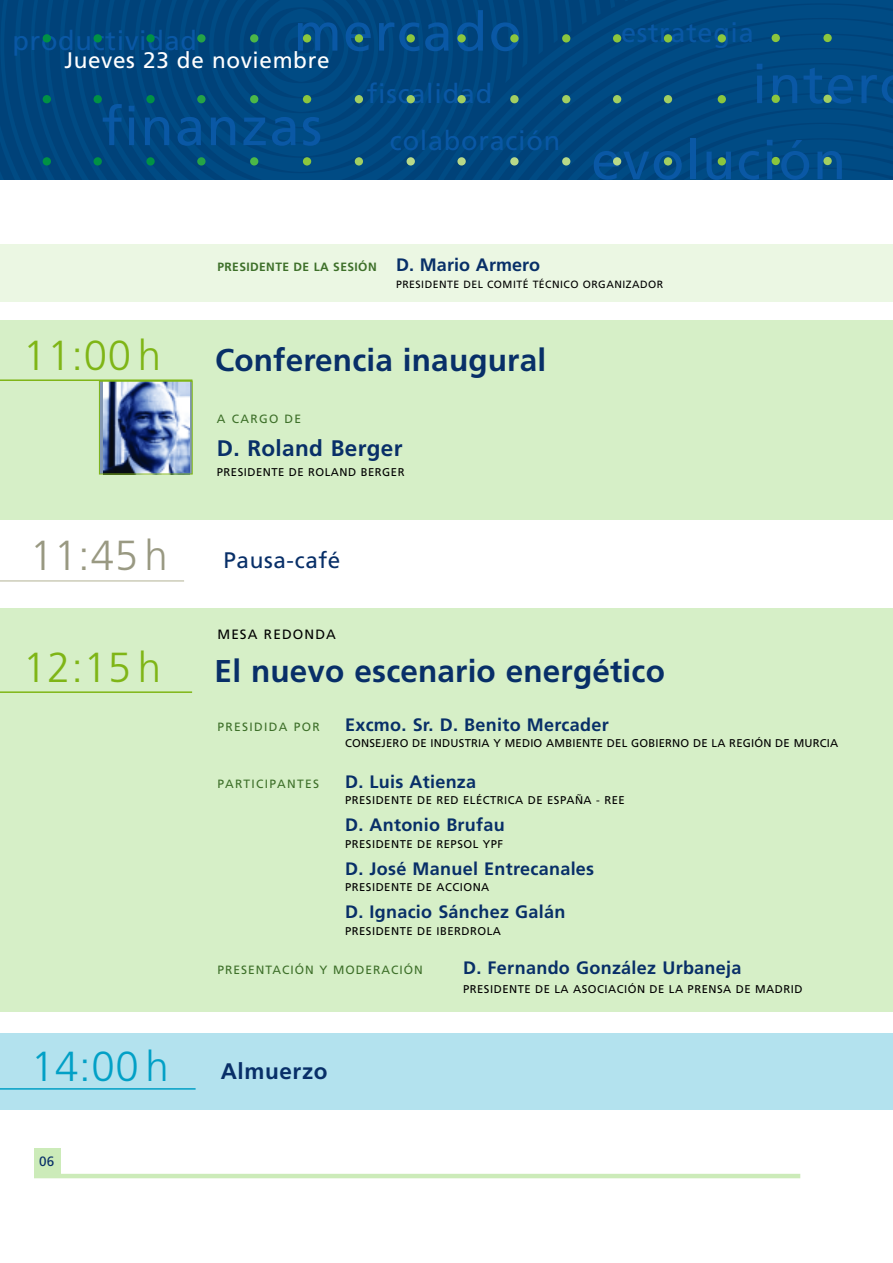
<style>
.page{position:relative;width:893px;height:1263px;background:#fff}
.page>*{position:absolute;margin:0;border:0;box-sizing:border-box;transform-origin:0 0}
.t1{font:54px/76.1px "Frutiger";letter-spacing:.03em;color:#0a58a5}
.t2{font:300 42px "Frutiger";letter-spacing:.015em;color:#7fb516}
.t3{font:300 42px "Frutiger";color:#999982}
.t4{font:700 31.5px "Frutiger";letter-spacing:.005em;color:#082f68}
.t5{font:27px "Frutiger";letter-spacing:.03em;color:#0a58a5}
.t6{font:700 22.5px "Frutiger";letter-spacing:.015em;color:#082f68}
.t7{font:22.5px "Frutiger";letter-spacing:.03em;color:#fff}
.t8{font:22.5px "Frutiger";letter-spacing:.03em;color:#082f68}
.t9{font:700 18px "Frutiger";letter-spacing:.015em;color:#082f68}
.t10{font:13.5px "Frutiger";letter-spacing:.085em;color:#000}
.t11{font:13.5px "Frutiger";color:#082f68}
.t12{font:12px "Frutiger";letter-spacing:.11em;color:#3e702a}
.t13{font:700 12px "Frutiger";letter-spacing:.035em;color:#3e702a}
.t14{font:12px "Frutiger";letter-spacing:.085em;color:#3e702a}
.t15{font:11.25px "Frutiger";letter-spacing:.045em;color:#000}
.t16{font:11.25px "Frutiger";letter-spacing:.015em;color:#000}
.t17{font:10.5px "Frutiger";letter-spacing:.045em;color:#000}
.s1{font-size:18px;color:#082f68}
.s2{font-weight:300;font-size:42px;color:#02a0c6}
</style>
<div class="page">
<hr style="left:892px;top:911px;width:1px;height:199px;background:#b3e2ee">
<div style="left:0;top:1033px;width:893px;height:77px;background:#b3e2ee"></div>
<svg style="left:0;top:0;width:172px;height:179px;background:#00447c"></svg>
<div style="left:172px;top:0;width:207px;height:179px;background:#004880"></div>
<svg style="left:379px;top:0;width:514px;height:179px;background:#00477f"></svg>
<div style="left:0;top:609px;width:893px;height:403px;background:#d6efc7"></div>
<hr style="left:0;top:691px;width:192px;height:2px;background:#7fb516">
<div style="left:0;top:320px;width:893px;height:200px;background:#d6efc7"></div>
<hr style="left:0;top:379px;width:192px;height:2px;background:#7fb516">
<div style="left:99px;top:381px;width:93px;height:93px;background:#8397b3"></div>
<img style="left:103px;top:383px;width:87px;height:89px">
<div style="left:99px;top:381px;width:94px;height:93px;border:1px solid #7fb516"></div>
<hr style="left:0;top:1088px;width:196px;height:2px;background:#02a0c6">
<hr style="left:0;top:580px;width:184px;height:2px;background:#ccccb8">
<div style="left:718px;top:34px;width:8px;height:9px;background:#8bc63e;border-radius:50%"></div>
<div style="left:718px;top:95px;width:8px;height:8px;background:#8bc63e;border-radius:50%"></div>
<div style="left:718px;top:157px;width:8px;height:9px;background:#8bc63e;border-radius:50%"></div>
<div style="left:664px;top:34px;width:8px;height:9px;background:#8bc63e;border-radius:50%"></div>
<div style="left:664px;top:95px;width:8px;height:8px;background:#a2cf62;border-radius:50%"></div>
<div style="left:664px;top:157px;width:8px;height:9px;background:#a2cf62;border-radius:50%"></div>
<div style="left:613px;top:34px;width:8px;height:9px;background:#8bc63e;border-radius:50%"></div>
<div style="left:613px;top:95px;width:8px;height:8px;background:#a2cf62;border-radius:50%"></div>
<div style="left:613px;top:157px;width:8px;height:9px;background:#b8d989;border-radius:50%"></div>
<div style="left:562px;top:34px;width:8px;height:9px;background:#8bc63e;border-radius:50%"></div>
<div style="left:562px;top:95px;width:8px;height:8px;background:#a2cf62;border-radius:50%"></div>
<div style="left:562px;top:157px;width:8px;height:9px;background:#b8d989;border-radius:50%"></div>
<div style="left:510px;top:34px;width:9px;height:9px;background:#8bc63e;border-radius:50%"></div>
<div style="left:510px;top:95px;width:9px;height:8px;background:#a2cf62;border-radius:50%"></div>
<div style="left:510px;top:157px;width:9px;height:9px;background:#b8d989;border-radius:50%"></div>
<div style="left:457px;top:34px;width:9px;height:9px;background:#8bc63e;border-radius:50%"></div>
<div style="left:457px;top:95px;width:9px;height:8px;background:#a2cf62;border-radius:50%"></div>
<div style="left:457px;top:157px;width:9px;height:9px;background:#b8d989;border-radius:50%"></div>
<div style="left:407px;top:34px;width:8px;height:9px;background:#8bc63e;border-radius:50%"></div>
<div style="left:407px;top:95px;width:8px;height:8px;background:#a2cf62;border-radius:50%"></div>
<div style="left:407px;top:157px;width:8px;height:9px;background:#b8d989;border-radius:50%"></div>
<div style="left:355px;top:34px;width:8px;height:9px;background:#8bc63e;border-radius:50%"></div>
<div style="left:355px;top:95px;width:8px;height:8px;background:#a2cf62;border-radius:50%"></div>
<div style="left:355px;top:157px;width:8px;height:9px;background:#a2cf62;border-radius:50%"></div>
<div style="left:303px;top:34px;width:8px;height:9px;background:#8bc63e;border-radius:50%"></div>
<div style="left:303px;top:95px;width:8px;height:8px;background:#8bc63e;border-radius:50%"></div>
<div style="left:303px;top:157px;width:8px;height:9px;background:#8bc63e;border-radius:50%"></div>
<div style="left:250px;top:34px;width:8px;height:9px;background:#4cb848;border-radius:50%"></div>
<div style="left:250px;top:95px;width:8px;height:8px;background:#4cb848;border-radius:50%"></div>
<div style="left:250px;top:157px;width:8px;height:9px;background:#4cb848;border-radius:50%"></div>
<div style="left:197px;top:34px;width:9px;height:9px;background:#25a346;border-radius:50%"></div>
<div style="left:197px;top:95px;width:9px;height:8px;background:#25a346;border-radius:50%"></div>
<div style="left:197px;top:157px;width:9px;height:9px;background:#25a346;border-radius:50%"></div>
<div style="left:146px;top:34px;width:9px;height:9px;background:#009145;border-radius:50%"></div>
<div style="left:146px;top:95px;width:9px;height:8px;background:#009145;border-radius:50%"></div>
<div style="left:146px;top:157px;width:9px;height:9px;background:#009145;border-radius:50%"></div>
<div style="left:94px;top:34px;width:8px;height:9px;background:#009145;border-radius:50%"></div>
<div style="left:94px;top:95px;width:8px;height:8px;background:#009145;border-radius:50%"></div>
<div style="left:94px;top:157px;width:8px;height:9px;background:#009145;border-radius:50%"></div>
<div style="left:43px;top:34px;width:8px;height:9px;background:#009145;border-radius:50%"></div>
<div style="left:43px;top:95px;width:8px;height:8px;background:#009145;border-radius:50%"></div>
<div style="left:43px;top:157px;width:8px;height:9px;background:#009145;border-radius:50%"></div>
<div style="left:823px;top:34px;width:9px;height:8px;background:#8bc63e;border-radius:50%"></div>
<div style="left:823px;top:95px;width:9px;height:8px;background:#a2cf62;border-radius:50%"></div>
<div style="left:823px;top:157px;width:9px;height:8px;background:#a2cf62;border-radius:50%"></div>
<div style="left:772px;top:34px;width:8px;height:8px;background:#8bc63e;border-radius:50%"></div>
<div style="left:772px;top:95px;width:8px;height:8px;background:#8bc63e;border-radius:50%"></div>
<div style="left:772px;top:157px;width:8px;height:8px;background:#8bc63e;border-radius:50%"></div>
<div style="left:34px;top:1148px;width:26px;height:27px;background:#ccebb9"></div>
<hr style="left:34px;top:1174px;width:766px;height:4px;background:#ccebb9">
<div style="left:0;top:244px;width:893px;height:58px;background:#ebf7e3"></div>
<h1 class="t1" style="left:294px;top:-2px;width:230px">mercado</h1>
<h3 class="t5" style="left:367px;top:82px;width:127px">fiscalidad</h3>
<h3 class="t5" style="left:13px;top:30px;width:186px">productividad</h3>
<h3 class="t7" style="left:64px;top:52px;width:267px">Jueves 23 de noviembre</h3>
<h1 class="t1" style="left:102px;top:93px;width:222px">finanzas</h1>
<h3 class="t5" style="left:390px;top:130px;width:172px">colaboración</h3>
<h3 class="t5" style="left:621px;top:22px;width:134px">estrategia</h3>
<h1 class="t1" style="left:591px;top:51px;width:314px;text-indent:161px">interc evolución</h1>
<p class="t13" style="left:217px;top:262px;width:324px">PRESIDENTE DE LA SESIÓN <span class="s1">D. Mario Armero</span></p>
<p class="t17" style="left:396px;top:280px;width:269px">PRESIDENTE DEL COMITÉ TÉCNICO ORGANIZADOR</p>
<h2 class="t2" style="left:23px;top:338px;width:139px">11:00 h</h2>
<h3 class="t4" style="left:215px;top:347px;width:333px">Conferencia inaugural</h3>
<h2 class="t3" style="left:30px;top:538px;width:139px">11:45 h</h2>
<p class="t12" style="left:217px;top:414px;width:86px">A CARGO DE</p>
<h3 class="t6" style="left:217px;top:439px;width:187px">D. Roland Berger</h3>
<p class="t15" style="left:217px;top:467px;width:189px">PRESIDENTE DE ROLAND BERGER</p>
<h3 class="t8" style="left:223px;top:551px;width:118px">Pausa-café</h3>
<p class="t10" style="left:217px;top:628px;width:120px">MESA REDONDA</p>
<h2 class="t2" style="left:23px;top:650px;width:139px">12:15 h</h2>
<h3 class="t4" style="left:215px;top:658px;width:452px">El nuevo escenario energético</h3>
<p class="t12" style="left:217px;top:721px;width:104px">PRESIDIDA POR</p>
<h3 class="t9" style="left:345px;top:717px;width:265px">Excmo. Sr. D. Benito Mercader</h3>
<p class="t16" style="left:345px;top:739px;width:495px">CONSEJERO DE INDUSTRIA Y MEDIO AMBIENTE DEL GOBIERNO DE LA REGIÓN DE MURCIA</p>
<p class="t12" style="left:217px;top:778px;width:103px">PARTICIPANTES</p>
<h3 class="t9" style="left:345px;top:774px;width:133px">D. Luis Atienza</h3>
<p class="t15" style="left:345px;top:796px;width:281px">PRESIDENTE DE RED ELÉCTRICA DE ESPAÑA - REE</p>
<h3 class="t9" style="left:345px;top:817px;width:161px">D. Antonio Brufau</h3>
<p class="t15" style="left:345px;top:839px;width:160px">PRESIDENTE DE REPSOL YPF</p>
<h3 class="t9" style="left:345px;top:861px;width:251px">D. José Manuel Entrecanales</h3>
<p class="t15" style="left:345px;top:883px;width:146px">PRESIDENTE DE ACCIONA</p>
<h3 class="t9" style="left:345px;top:904px;width:222px">D. Ignacio Sánchez Galán</h3>
<p class="t15" style="left:345px;top:926px;width:158px">PRESIDENTE DE IBERDROLA</p>
<p class="t14" style="left:217px;top:964px;width:207px">PRESENTACIÓN Y MODERACIÓN</p>
<h3 class="t9" style="left:463px;top:960px;width:280px">D. Fernando González Urbaneja</h3>
<p class="t15" style="left:463px;top:985px;width:341px">PRESIDENTE DE LA ASOCIACIÓN DE LA PRENSA DE MADRID</p>
<h3 class="t6" style="left:31px;top:1062px;width:298px"><span class="s2">14:00 h</span> Almuerzo</h3>
<p class="t11" style="left:39px;top:1155px;width:17px">06</p>
</div>
